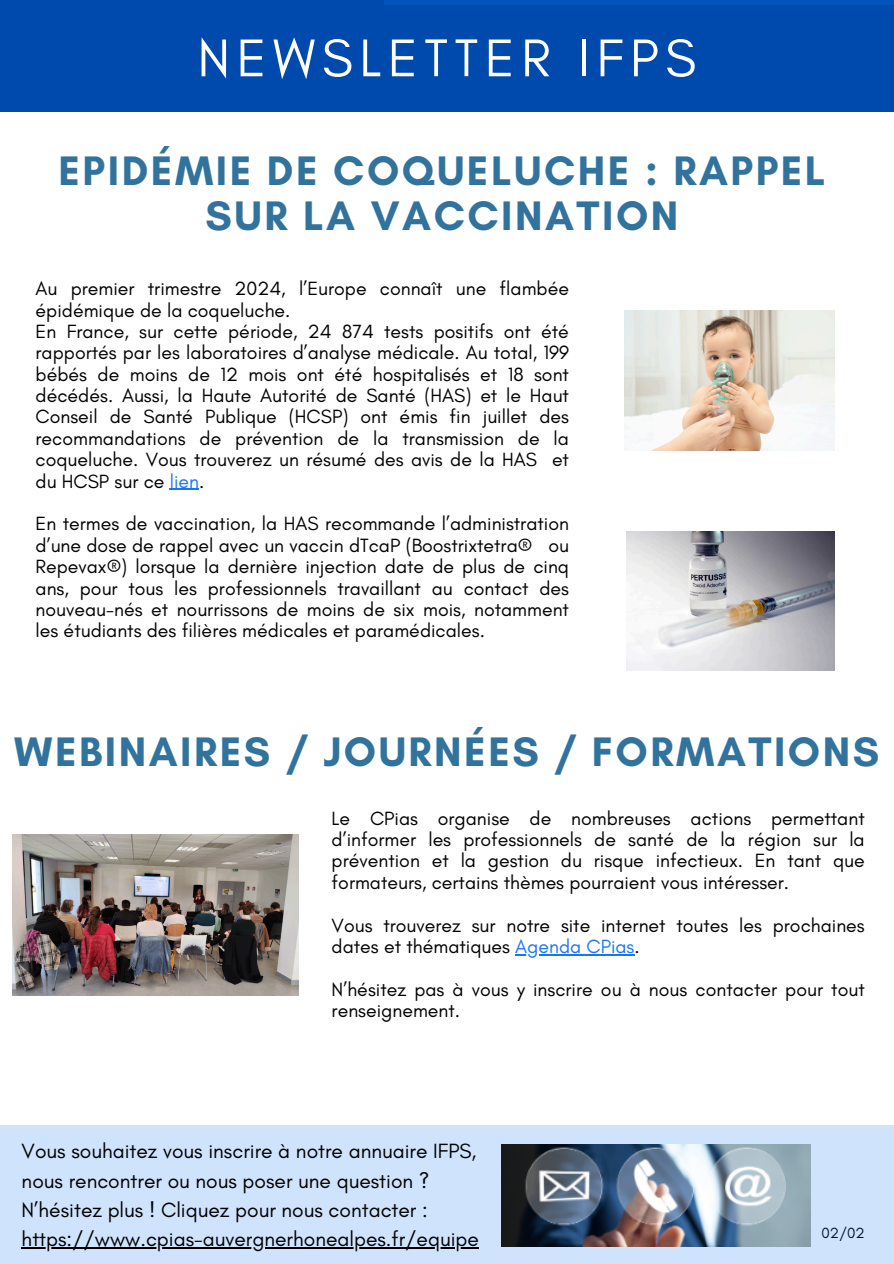
<style>
.page{position:relative;width:894px;height:1264px;background:#fff}
.page>*{position:absolute;margin:0;border:0;box-sizing:border-box;transform-origin:0 0}
.t1{font:54px "Glacial Indifference";letter-spacing:.12em;color:#fff}
.t2{font:700 42px/45px "Glacial Indifference";letter-spacing:.06em;color:#31739d;text-align:center}
.t3{font:21px/29.2px "Glacial Indifference";color:#000}
.t4{font:19.5px/21.3px "Glacial Indifference";color:#000}
.t5{font:15px "Glacial Indifference";color:#000}
.s1{color:#1876f4}
</style>
<div class="page">
<div style="left:0;top:0;width:893px;height:112px;background:#004aad"></div>
<div style="left:0;top:1124px;width:893px;height:139px;background:#d0e3fc"></div>
<img style="left:501px;top:1144px;width:309px;height:102px">
<div style="left:384px;top:0;width:509px;height:5px;background:#0452bb"></div>
<img style="left:626px;top:532px;width:208px;height:138px">
<img style="left:624px;top:311px;width:209px;height:139px">
<img style="left:13px;top:834px;width:285px;height:161px">
<svg style="left:170px;top:489px;width:29px;height:1px"></svg>
<hr style="left:515px;top:954px;width:119px;height:1px;background:#1876f4">
<hr style="left:22px;top:1247px;width:457px;height:1px;background:#000">
<h3 class="t1" style="left:197px;top:25px;width:500px">NEWSLETTER IFPS</h3>
<p class="t2" style="left:58px;top:148px;width:768px">EPIDÉMIE DE COQUELUCHE : RAPPEL<br>SUR LA VACCINATION</p>
<h2 class="t4" style="left:36px;top:278px;width:535px">Au premier trimestre 2024, l’Europe connaît une flambée épidémique de la coqueluche.<br>En France, sur cette période, 24 874 tests positifs ont été rapportés par les laboratoires d’analyse médicale. Au total, 199 bébés de moins de 12 mois ont été hospitalisés et 18 sont décédés. Aussi, la Haute Autorité de Santé (HAS) et le Haut Conseil de Santé Publique (HCSP) ont émis fin juillet des recommandations de prévention de la transmission de la coqueluche. Vous trouverez un résumé des avis de la HAS et du HCSP sur ce <span class="s1">lien</span>.</h2>
<p class="t4" style="left:36px;top:513px;width:535px;text-align:justify">En termes de vaccination, la HAS recommande l’administration d’une dose de rappel avec un vaccin dTcaP (Boostrixtetra® ou Repevax®) lorsque la dernière injection date de plus de cinq ans, pour tous les professionnels travaillant au contact des nouveau-nés et nourrissons de moins de six mois, notamment les étudiants des filières médicales et paramédicales.</p>
<p class="t2" style="left:14px;top:729px;width:866px">WEBINAIRES / JOURNÉES / FORMATIONS</p>
<h3 class="t4" style="left:331px;top:807px;width:534px;text-align:justify">Le CPias organise de nombreuses actions permettant d’informer les professionnels de santé de la région sur la prévention et la gestion du risque infectieux. En tant que formateurs, certains thèmes pourraient vous intéresser.</h3>
<h3 class="t4" style="left:331px;top:914px;width:534px">Vous trouverez sur notre site internet toutes les prochaines dates et thématiques <span class="s1">Agenda CPias</span>.</h3>
<h3 class="t4" style="left:331px;top:978px;width:534px">N’hésitez pas à vous y inscrire ou à nous contacter pour tout renseignement.</h3>
<p class="t3" style="left:22px;top:1136px;width:458px">Vous souhaitez vous inscrire à notre annuaire IFPS, nous rencontrer ou nous poser une question ?<br>N’hésitez plus ! Cliquez pour nous contacter : https://www.cpias-auvergnerhonealpes.fr/equipe</p>
<h1 class="t5" style="left:821px;top:1223px;width:45px">02/02</h1>
</div>
